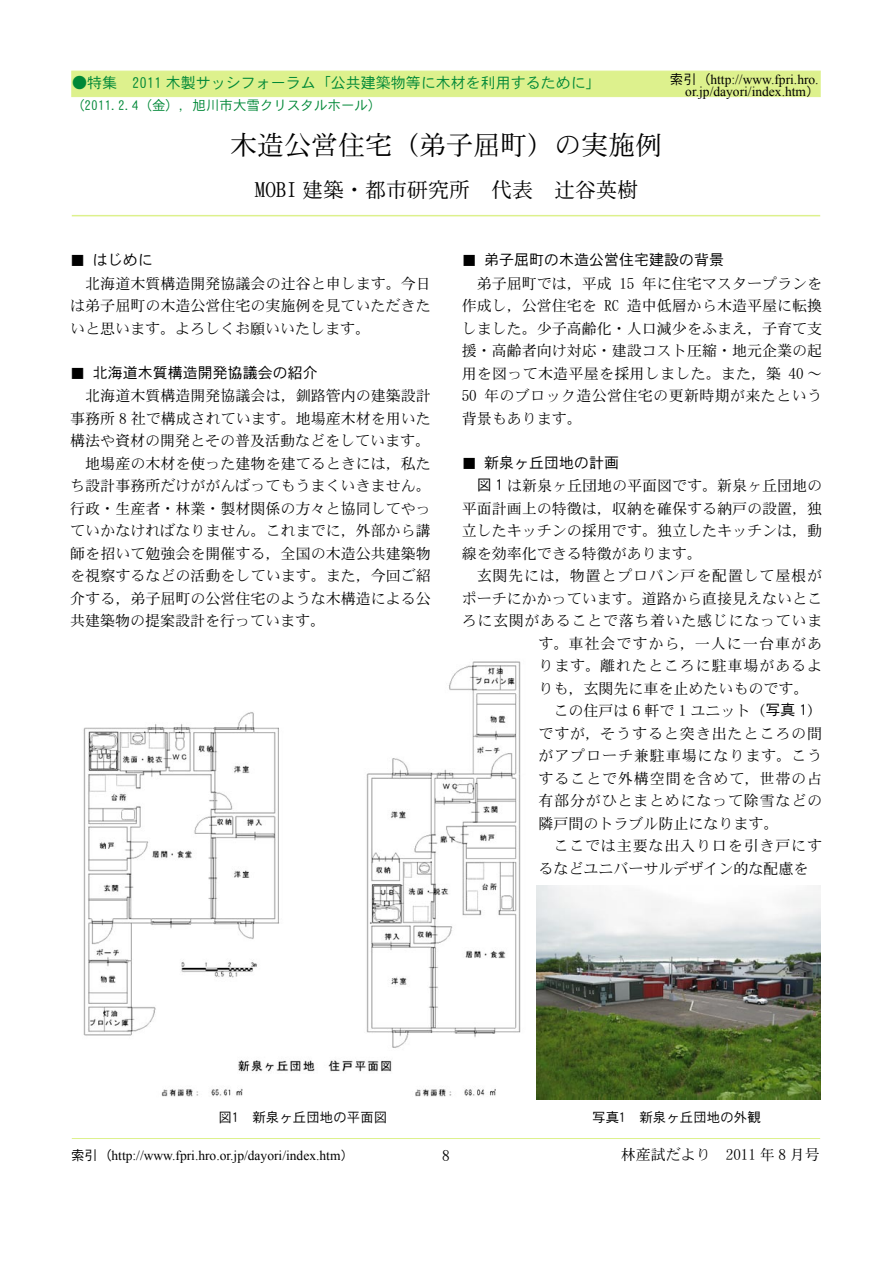
<style>
.page{position:relative;width:893px;height:1263px;background:#fff}
.page>*{position:absolute;margin:0;border:0;box-sizing:border-box;transform-origin:0 0}
.t1{font:27px "DFHS Mincho W3 WIN RKSJ H";color:#000}
.t2{font:21px "DFHS Mincho W3 WIN RKSJ H";color:#000}
.t3{font:15px/22.5px "DFHS Mincho W3 WIN RKSJ H";color:#000}
.t4{font:15px "DFHS Mincho W3 WIN RKSJ H";letter-spacing:.06em;color:#000}
.t5{font:15px "DFHS Mincho W3 WIN RKSJ H";letter-spacing:.055em;color:#000}
.t6{font:15px "DFHS Gothic W3 WIN RKSJ H";color:#008837}
.t7{font:15px "DFHS Mincho W3 WIN RKSJ H";letter-spacing:.045em;color:#000}
.t8{font:15px "DFHS Mincho W3 WIN RKSJ H";letter-spacing:.07em;color:#000}
.t9{font:15px "DFHS Gothic W3 WIN RKSJ H";color:#000}
.t10{font:13.5px/12px "Times New Roman";color:#000;text-align:right}
.t11{font:13.5px "DFHS Gothic W3 WIN RKSJ H";color:#008837}
.t12{font:13.5px "DFHS Gothic W3 WIN RKSJ H";color:#000}
.s1{font-family:"DFHS Gothic W3 WIN RKSJ H"}
.s2{font-family:"MS Gothic"}
.s3{font-family:"DFHS Mincho W3 WIN RKSJ H"}
</style>
<div class="page">
<img style="left:536px;top:886px;width:285px;height:213px">
<img style="left:83px;top:661px;width:438px;height:436px">
<div style="left:72px;top:71px;width:748px;height:26px;background:#ddf18d"></div>
<svg style="left:71px;top:215px;width:750px;height:2px"></svg>
<svg style="left:71px;top:1138px;width:750px;height:1px"></svg>
<p class="t6" style="left:72px;top:75px;width:530px">●特集　2011 木製サッシフォーラム「公共建築物等に木材を利用するために」</p>
<p class="t11" style="left:71px;top:98px;width:312px">（2011.2.4（金），旭川市大雪クリスタルホール）</p>
<p class="t1" style="left:230px;top:132px;width:433px">木造公営住宅（弟子屈町）の実施例</p>
<p class="t2" style="left:255px;top:179px;width:385px">MOBI 建築・都市研究所　代表　辻谷英樹</p>
<p class="t10" style="left:670px;top:73px;width:151px"><span class="s1">索引（</span>http://www.fpri.hro. or.jp/dayori/index.htm<span class="s2">）</span></p>
<p class="t3" style="left:70px;top:249px;width:362px">■ <span class="s1">はじめに<br></span>　北海道木質構造開発協議会の辻谷と申します。今日は弟子屈町の木造公営住宅の実施例を見ていただきたいと思います。よろしくお願いいたします。</p>
<p class="t3" style="left:70px;top:362px;width:362px">■ <span class="s1">北海道木質構造開発協議会の紹介<br></span>　北海道木質構造開発協議会は，釧路管内の建築設計事務所 8 社で構成されています。地場産木材を用いた構法や資材の開発とその普及活動などをしています。　地場産の木材を使った建物を建てるときには，私たち設計事務所だけががんばってもうまくいきません。行政・生産者・林業・製材関係の方々と協同してやっていかなければなりません。これまでに，外部から講師を招いて勉強会を開催する，全国の木造公共建築物を視察するなどの活動をしています。また，今回ご紹介する，弟子屈町の公営住宅のような木構造による公共建築物の提案設計を行っています。</p>
<p class="t3" style="left:462px;top:249px;width:362px">■ <span class="s1">弟子屈町の木造公営住宅建設の背景<br></span>　弟子屈町では，平成 15 年に住宅マスタープランを作成し，公営住宅を RC 造中低層から木造平屋に転換しました。少子高齢化・人口減少をふまえ，子育て支援・高齢者向け対応・建設コスト圧縮・地元企業の起用を図って木造平屋を採用しました。また，築 40 ～<br>50 年のブロック造公営住宅の更新時期が来たという背景もあります。</p>
<p class="t9" style="left:462px;top:455px;width:159px"><span class="s3">■</span> 新泉ヶ丘団地の計画</p>
<p class="t3" style="left:477px;top:474px;width:347px"><span class="s1">図 1</span> は新泉ヶ丘団地の平面図です。新泉ヶ丘団地の</p>
<p class="t3" style="left:462px;top:497px;width:362px">平面計画上の特徴は，収納を確保する納戸の設置，独</p>
<p class="t3" style="left:462px;top:519px;width:362px">立したキッチンの採用です。独立したキッチンは，動</p>
<p class="t3" style="left:462px;top:542px;width:241px">線を効率化できる特徴があります。</p>
<p class="t5" style="left:462px;top:568px;width:362px">　玄関先には，物置とプロパン戸を配置して屋根が</p>
<p class="t3" style="left:462px;top:587px;width:362px">ポーチにかかっています。道路から直接見えないとこ</p>
<p class="t7" style="left:462px;top:613px;width:362px">ろに玄関があることで落ち着いた感じになっていま</p>
<p class="t8" style="left:538px;top:636px;width:285px">す。車社会ですから，一人に一台車があ</p>
<p class="t4" style="left:538px;top:658px;width:285px">ります。離れたところに駐車場があるよ</p>
<p class="t3" style="left:538px;top:677px;width:271px">りも，玄関先に車を止めたいものです。</p>
<p class="t3" style="left:538px;top:699px;width:285px">　この住戸は 6 軒で 1 ユニット（<span class="s1">写真 1</span>）</p>
<p class="t4" style="left:538px;top:726px;width:285px">ですが，そうすると突き出たところの間</p>
<p class="t4" style="left:538px;top:748px;width:285px">がアプローチ兼駐車場になります。こう</p>
<p class="t4" style="left:538px;top:771px;width:285px">することで外構空間を含めて，世帯の占</p>
<p class="t5" style="left:538px;top:793px;width:285px">有部分がひとまとめになって除雪などの</p>
<p class="t3" style="left:538px;top:812px;width:241px">隣戸間のトラブル防止になります。</p>
<p class="t5" style="left:538px;top:838px;width:285px">　ここでは主要な出入り口を引き戸にす</p>
<p class="t3" style="left:538px;top:857px;width:271px">るなどユニバーサルデザイン的な配慮を</p>
<p class="t12" style="left:219px;top:1110px;width:170px">図1　新泉ヶ丘団地の平面図</p>
<p class="t12" style="left:592px;top:1110px;width:170px">写真1　新泉ヶ丘団地の外観</p>
<p class="t3" style="left:442px;top:1144px;width:9px">8</p>
<p class="t3" style="left:621px;top:1143px;width:200px">林産試だより　2011 年 8 月号</p>
<p class="t10" style="left:71px;top:1149px;width:284px"><span class="s1">索引（</span>http://www.fpri.hro.or.jp/dayori/index.htm<span class="s2">）</span></p>
</div>
